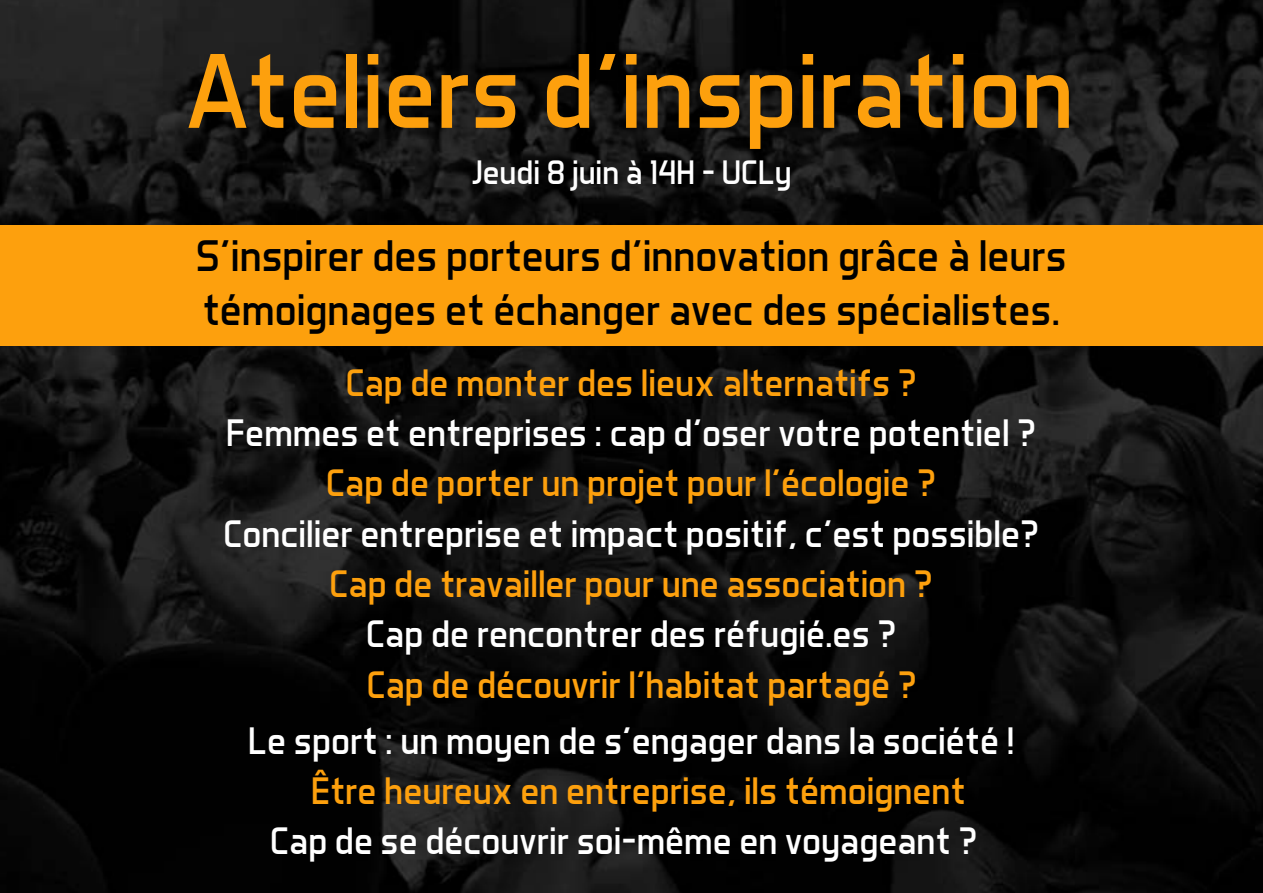
<style>
.page{position:relative;width:1263px;height:893px;background:#fff}
.page>*{position:absolute;margin:0;border:0;box-sizing:border-box;transform-origin:0 0}
.t1{font:108px "Aero Matics";color:#fda00d}
.t2{font:45px/54px "Aero Matics";color:#000}
.t3{font:39px "Aero Matics";color:#fff}
.t4{font:39px "Aero Matics";color:#fda00d}
.t5{font:34.5px "Aero Matics";color:#fff}
</style>
<div class="page">
<img style="left:0;top:0;width:1263px;height:893px">
<div style="left:0;top:226px;width:1263px;height:120px;background:#fda00d"></div>
<h1 class="t1" style="left:188px;top:27px;width:887px">Ateliers d’inspiration</h1>
<p class="t5" style="left:471px;top:152px;width:322px">Jeudi 8 juin à 14H - UCLy</p>
<p class="t2" style="left:196px;top:228px;width:872px">S’inspirer des porteurs d’innovation grâce à leurs témoignages et échanger avec des spécialistes.</p>
<p class="t4" style="left:346px;top:359px;width:572px">Cap de monter des lieux alternatifs ?</p>
<p class="t3" style="left:226px;top:410px;width:811px">Femmes et entreprises : cap d’oser votre potentiel ?</p>
<p class="t4" style="left:326px;top:460px;width:611px">Cap de porter un projet pour l’écologie ?</p>
<p class="t3" style="left:223px;top:510px;width:817px">Concilier entreprise et impact positif, c’est possible?</p>
<p class="t4" style="left:330px;top:561px;width:605px">Cap de travailler pour une association ?</p>
<p class="t3" style="left:366px;top:611px;width:532px">Cap de rencontrer des réfugié.es ?</p>
<p class="t4" style="left:367px;top:661px;width:552px">Cap de découvrir l’habitat partagé ?</p>
<p class="t3" style="left:248px;top:718px;width:768px">Le sport : un moyen de s’engager dans la société !</p>
<p class="t4" style="left:311px;top:767px;width:656px">Être heureux en entreprise, ils témoignent</p>
<p class="t3" style="left:270px;top:818px;width:709px">Cap de se découvrir soi-même en voyageant ?</p>
</div>
